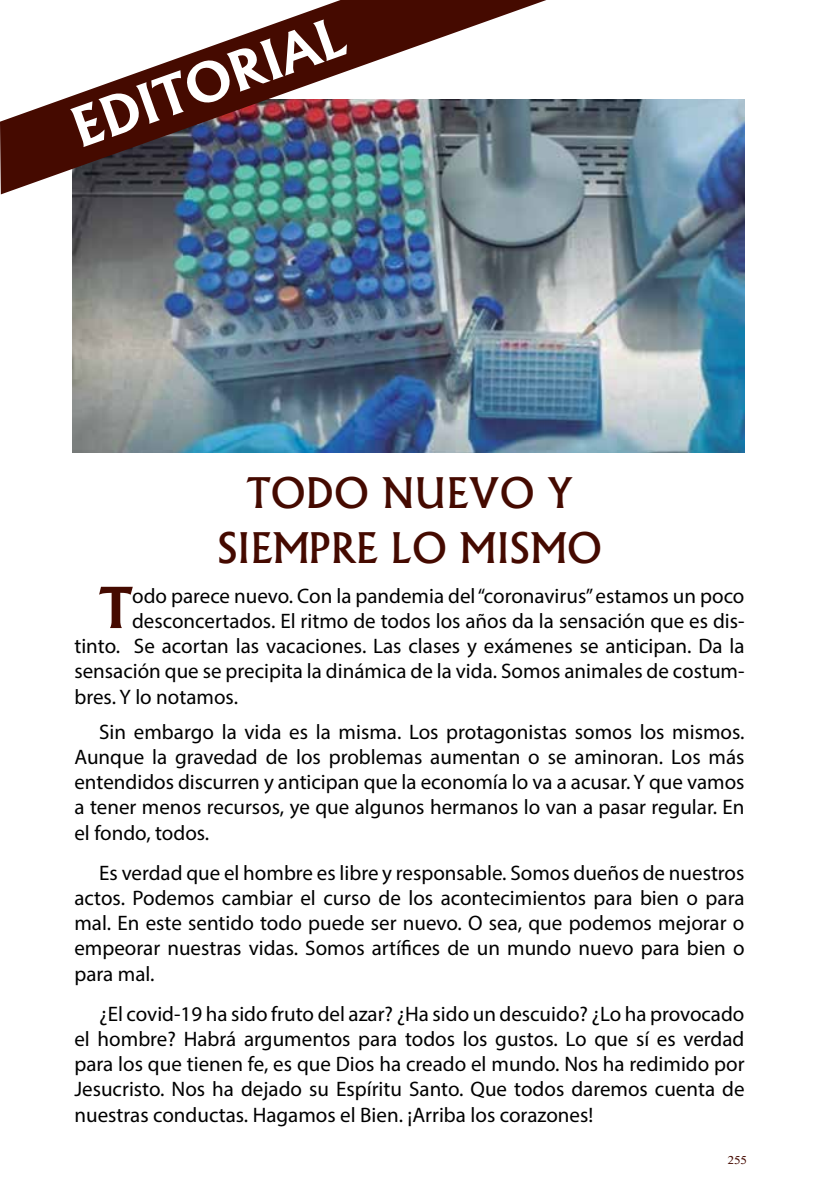
<style>
.page{position:relative;width:819px;height:1191px;background:#fff}
.page>*{position:absolute;margin:0;border:0;box-sizing:border-box;transform-origin:0 0}
.t1{font:700 53.9px "Albertus";color:#450a00}
.t2{font:700 52.5px "Albertus";color:#fff}
.t3{font:500 40.25px/55.1px "Albertus";color:#450a00;text-align:center}
.t4{font:21px/25.2px "Myriad Pro";color:#000;text-align:justify}
.t5{font:12.25px "Tamil MN";color:#450a00}
</style>
<div class="page">
<img style="left:73px;top:99px;width:671px;height:353px">
<img style="left:0;top:0;width:546px;height:194px">
<h2 class="t2" style="left:63px;top:101px;width:288px;rotate:-20deg">EDITORIAL</h2>
<h3 class="t3" style="left:217px;top:465px;width:387px">TODO NUEVO Y<br>SIEMPRE LO MISMO</h3>
<h1 class="t1" style="left:99px;top:575px;width:34px">T</h1>
<p class="t4" style="left:132px;top:583px;width:614px">odo parece nuevo. Con la pandemia del “coronavirus” estamos un poco</p>
<p class="t4" style="left:132px;top:608px;width:614px">desconcertados. El ritmo de todos los años da la sensación que es dis-</p>
<p class="t4" style="left:74px;top:633px;width:671px">tinto. Se acortan las vacaciones. Las clases y exámenes se anticipan. Da la</p>
<p class="t4" style="left:74px;top:658px;width:671px">sensación que se precipita la dinámica de la vida. Somos animales de costum-</p>
<p class="t4" style="left:74px;top:683px;width:165px">bres. Y lo notamos.</p>
<p class="t4" style="left:74px;top:719px;width:671px;text-indent:25px">Sin embargo la vida es la misma. Los protagonistas somos los mismos.<br>Aunque la gravedad de los problemas aumentan o se aminoran. Los más entendidos discurren y anticipan que la economía lo va a acusar. Y que vamos a tener menos recursos, ye que algunos hermanos lo van a pasar regular. En el fondo, todos.</p>
<p class="t4" style="left:74px;top:859px;width:671px;text-indent:25px">Es verdad que el hombre es libre y responsable. Somos dueños de nuestros actos. Podemos cambiar el curso de los acontecimientos para bien o para mal. En este sentido todo puede ser nuevo. O sea, que podemos mejorar o empeorar nuestras vidas. Somos artífices de un mundo nuevo para bien o para mal.</p>
<p class="t4" style="left:74px;top:1000px;width:671px;text-indent:25px">¿El covid-19 ha sido fruto del azar? ¿Ha sido un descuido? ¿Lo ha provocado el hombre? Habrá argumentos para todos los gustos. Lo que sí es verdad para los que tienen fe, es que Dios ha creado el mundo. Nos ha redimido por Jesucristo. Nos ha dejado su Espíritu Santo. Que todos daremos cuenta de nuestras conductas. Hagamos el Bien. ¡Arriba los corazones!</p>
<p class="t5" style="left:727px;top:1151px;width:21px">255</p>
</div>
